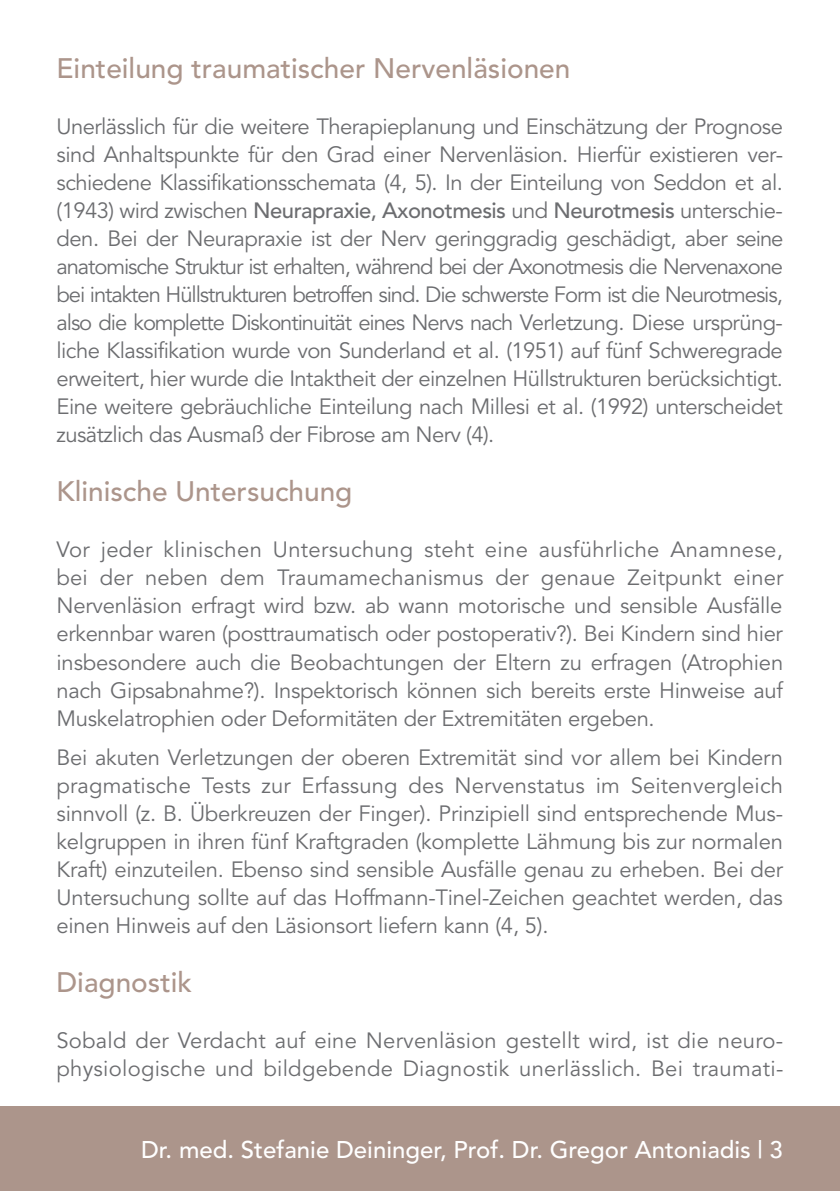
<style>
.page{position:relative;width:840px;height:1191px;background:#fff}
.page>*{position:absolute;margin:0;border:0;box-sizing:border-box;transform-origin:0 0}
.t1{font:500 28px "Avenir LT Std";color:#ac958b}
.t2{font:500 24px "Avenir LT Std";color:#fff}
.t3{font:22px/28px "Avenir LT Std";letter-spacing:-.01em;color:#6c6d70;text-align:justify}
.t4{font:22px/28px "Avenir LT Std";letter-spacing:.01em;color:#6c6d70}
.s1{font-weight:500}
.s2{font-family:"Avenir"}
</style>
<div class="page">
<div style="left:0;top:1106px;width:839px;height:85px;background:#ac958b"></div>
<p class="t1" style="left:56px;top:52px;width:515px">Einteilung traumatischer Nervenläsionen</p>
<p class="t3" style="left:56px;top:113px;width:728px">Unerlässlich für die weitere Therapieplanung und Einschätzung der Prognose sind Anhaltspunkte für den Grad einer Nervenläsion. Hierfür existieren ver&shy;schiedene Klassifikationsschemata (4, 5). In der Einteilung von Seddon et al. (1943) wird zwischen <span class="s1">Neurapraxie, Axonotmesis</span> und <span class="s1">Neurotmesis</span> unterschie&shy;den. Bei der Neurapraxie ist der Nerv geringgradig geschädigt, aber seine anatomische Struktur ist erhalten, während bei der Axonotmesis die Nervenaxone bei intakten Hüllstrukturen betroffen sind. Die schwerste Form ist die Neurotmesis, also die komplette Diskontinuität eines Nervs nach Verletzung. Diese ursprüng&shy;liche Klassifikation wurde von Sunderland et al. (1951) auf fünf Schweregrade erweitert, hier wurde die Intaktheit der einzelnen Hüllstrukturen berücksichtigt.<br>Eine weitere gebräuchliche Einteilung nach Millesi et al. (1992) unterscheidet zusätzlich das Ausmaß der Fibrose am Nerv (4).</p>
<p class="t1" style="left:56px;top:475px;width:297px">Klinische Untersuchung</p>
<p class="t3" style="left:56px;top:536px;width:728px">Vor jeder klinischen Untersuchung steht eine ausführliche Anamnese, bei der neben dem Traumamechanismus der genaue Zeitpunkt einer Nervenläsion erfragt wird bzw. ab wann motorische und sensible Ausfälle erkennbar waren (posttraumatisch oder postoperativ?). Bei Kindern sind hier insbesondere auch die Beobachtungen der Eltern zu erfragen (Atrophien nach Gipsabnahme?). Inspektorisch können sich bereits erste Hinweise auf Muskelatrophien oder Deformitäten der Extremitäten ergeben.</p>
<p class="t3" style="left:56px;top:744px;width:727px">Bei akuten Verletzungen der oberen Extremität sind vor allem bei Kindern pragmatische Tests zur Erfassung des Nervenstatus im Seitenvergleich sinnvoll (z. B. Überkreuzen der Finger). Prinzipiell sind entsprechende Mus&shy;kelgruppen in ihren fünf Kraftgraden (komplette Lähmung bis zur normalen Kraft) einzuteilen. Ebenso sind sensible Ausfälle genau zu erheben. Bei der Untersuchung sollte auf das Hoffmann-Tinel-Zeichen geachtet werden, das einen Hinweis auf den Läsionsort liefern kann (4, 5).</p>
<p class="t1" style="left:56px;top:965px;width:137px">Diagnostik</p>
<p class="t4" style="left:56px;top:1027px;width:727px">Sobald der Verdacht auf eine Nervenläsion gestellt wird, ist die neuro&shy;physiologische und bildgebende Diagnostik unerlässlich. Bei traumati-</p>
<p class="t2" style="left:141px;top:1136px;width:643px">Dr. med. Stefanie Deininger, Prof. Dr. Gregor Antoniadis <span class="s2">| 3</span></p>
</div>
